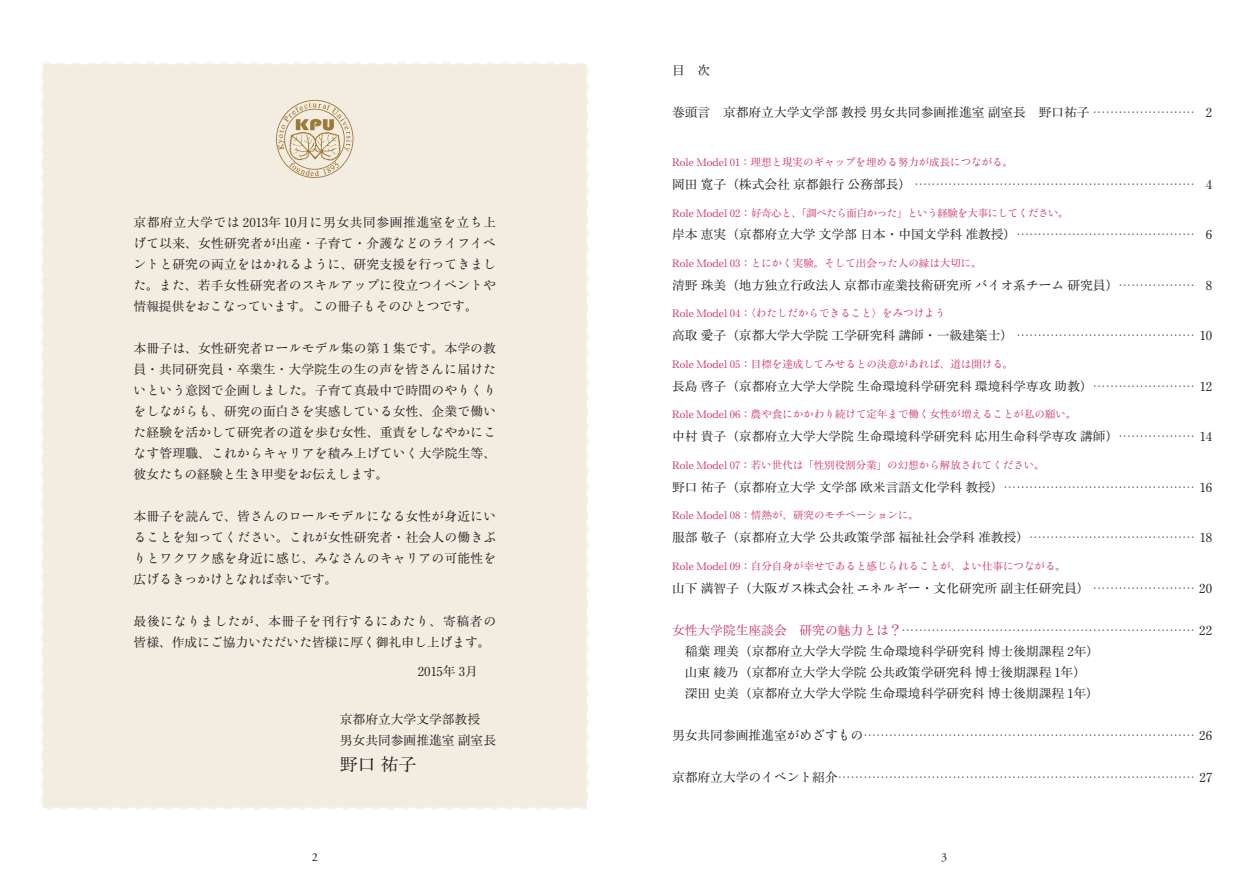
<style>
.page{position:relative;width:1259px;height:893px;background:#fff}
.page>*{position:absolute;margin:0;border:0;box-sizing:border-box;transform-origin:0 0}
.t1{font:500 18px "Ro H Mincho Pro";color:#231f20}
.t2{font:500 12.75px/21px "Ro H Mincho Pro";color:#231f20}
.t3{font:12.75px/21px "Ro TJ Std M";letter-spacing:.015em;color:#231f20;text-align:justify}
.t4{font:500 12.75px/21px "Ro H Mincho Pro";letter-spacing:.02em;color:#231f20}
.t5{font:12.75px "Ro TJ Std M";letter-spacing:.055em;color:#231f20}
.t6{font:12px "Adobe Garamond Pro";color:#231f20}
.t7{font:500 10.5px "Ro H Mincho Pro";color:#cb3669}
.t8{font:10.5px "Ro TJ Std M";color:#cb3669}
.s1{font-family:"Ro TJ Std M";font-weight:400}
.s2{font-family:"Ro H Mincho Pro";font-weight:500}
.s3{color:#cb3669}
.s4{font-family:"Ro TJ Std M";font-weight:400;color:#cb3669}
</style>
<div class="page">
<div style="left:41px;top:62px;width:547px;height:748px;background:#f3ece1"></div>
<svg style="left:276px;top:100px;width:77px;height:78px"></svg>
<p class="t4" style="left:133px;top:212px;width:364px">京都府立大学<span class="s1">では</span> 2013年 10月<span class="s1">に</span>男女共同参画推進室<span class="s1">を</span>立<span class="s1">ち</span>上<span class="s1">げて</span>以来、女性研究者<span class="s1">が</span>出産・子育<span class="s1">て</span>・介護<span class="s1">などのライフイベ</span></p>
<p class="t3" style="left:133px;top:254px;width:364px">ントと<span class="s2">研究</span>の<span class="s2">両立</span>をはかれるように<span class="s2">、研究支援</span>を<span class="s2">行</span>ってきました<span class="s2">。</span>また<span class="s2">、若手女性研究者</span>のスキルアップに<span class="s2">役立</span>つイベントや<span class="s2">情報提供</span>をおこなっています<span class="s2">。</span>この<span class="s2">冊子</span>もそのひとつです<span class="s2">。</span></p>
<p class="t4" style="left:133px;top:338px;width:364px">本冊子<span class="s1">は</span>、女性研究者<span class="s1">ロールモデル</span>集<span class="s1">の</span>第１集<span class="s1">です</span>。本学<span class="s1">の</span>教員・共同研究員・卒業生・大学院生<span class="s1">の</span>生<span class="s1">の</span>声<span class="s1">を</span>皆<span class="s1">さんに</span>届<span class="s1">けた</span></p>
<p class="t3" style="left:133px;top:380px;width:364px">いという<span class="s2">意図</span>で<span class="s2">企画</span>しました<span class="s2">。子育</span>て<span class="s2">真最中</span>で<span class="s2">時間</span>のやりくりをしながらも<span class="s2">、研究</span>の<span class="s2">面白</span>さを<span class="s2">実感</span>している<span class="s2">女性、企業</span>で<span class="s2">働</span>いた<span class="s2">経験</span>を<span class="s2">活</span>かして<span class="s2">研究者</span>の<span class="s2">道</span>を<span class="s2">歩</span>む<span class="s2">女性、重責</span>をしなやかにこなす<span class="s2">管理職、</span>これからキャリアを<span class="s2">積</span>み<span class="s2">上</span>げていく<span class="s2">大学院生等、彼女</span>たちの<span class="s2">経験</span>と<span class="s2">生</span>き<span class="s2">甲斐</span>をお<span class="s2">伝</span>えします<span class="s2">。</span></p>
<p class="t3" style="left:134px;top:506px;width:364px"><span class="s2">本冊子</span>を<span class="s2">読</span>んで<span class="s2">、皆</span>さんのロールモデルになる<span class="s2">女性</span>が<span class="s2">身近</span>にいることを<span class="s2">知</span>ってください<span class="s2">。</span>これが<span class="s2">女性研究者・社会人</span>の<span class="s2">働</span>きぶりとワクワク<span class="s2">感</span>を<span class="s2">身近</span>に<span class="s2">感</span>じ<span class="s2">、</span>みなさんのキャリアの<span class="s2">可能性</span>を<span class="s2">広</span>げるきっかけとなれば<span class="s2">幸</span>いです<span class="s2">。</span></p>
<p class="t5" style="left:134px;top:614px;width:364px"><span class="s2">最後</span>になりましたが<span class="s2">、本冊子</span>を<span class="s2">刊行</span>するにあたり<span class="s2">、寄稿者</span>の</p>
<p class="t2" style="left:134px;top:632px;width:358px">皆様、作成<span class="s1">にご</span>協力<span class="s1">いただいた</span>皆様<span class="s1">に</span>厚<span class="s1">く</span>御礼申<span class="s1">し</span>上<span class="s1">げます</span>。</p>
<p class="t2" style="left:340px;top:710px;width:158px">京都府立大学文学部教授男女共同参画推進室 副室長</p>
<h1 class="t1" style="left:340px;top:753px;width:78px">野口 祐子</h1>
<p class="t2" style="left:672px;top:61px;width:40px">目　次</p>
<p class="t2" style="left:672px;top:103px;width:542px">巻頭言　京都府立大学文学部 教授 男女共同参画推進室 副室長　野口祐子 …………………… 2</p>
<p class="t7" style="left:672px;top:155px;width:343px">Role Model 01：理想<span class="s1">と</span>現実<span class="s1">のギャップを</span>埋<span class="s1">める</span>努力<span class="s1">が</span>成長<span class="s1">につながる</span>。</p>
<p class="t2" style="left:672px;top:174px;width:542px">岡田 寛子（株式会社 京都銀行 公務部長） ………………………………………………………… 4</p>
<p class="t7" style="left:672px;top:207px;width:398px">Role Model 02：好奇心<span class="s1">と</span>、「調<span class="s1">べたら</span>面白<span class="s1">かった</span>」<span class="s1">という</span>経験<span class="s1">を</span>大事<span class="s1">にしてください</span>。</p>
<p class="t2" style="left:672px;top:225px;width:542px">岸本 恵実（京都府立大学 文学部 日本・中国文学科 准教授）…………………………………… 6</p>
<p class="t7" style="left:672px;top:256px;width:311px">Role Model 03 ： <span class="s1">とにかく</span>実験。<span class="s1">そして</span>出会<span class="s1">った</span>人<span class="s1">の</span>縁<span class="s1">は</span>大切<span class="s1">に</span>。</p>
<p class="t2" style="left:672px;top:275px;width:542px">清野 珠美（地方独立行政法人 京都市産業技術研究所 <span class="s1">バイオ</span>系<span class="s1">チーム</span> 研究員）……………… 8</p>
<p class="t8" style="left:672px;top:308px;width:275px"><span class="s2">Role Model 04 ： 〈</span>わたしだからできること<span class="s2">〉</span>をみつけよう</p>
<p class="t2" style="left:672px;top:326px;width:542px">高取 愛子（京都大学大学院 工学研究科 講師・一級建築士） …………………………………… 10</p>
<p class="t7" style="left:672px;top:357px;width:343px">Role Model 05 ： 目標<span class="s1">を</span>達成<span class="s1">してみせるとの</span>決意<span class="s1">があれば</span>、道<span class="s1">は</span>開<span class="s1">ける</span>。</p>
<p class="t2" style="left:672px;top:376px;width:542px">長島 啓子（京都府立大学大学院 生命環境科学研究科 環境科学専攻 助教）…………………… 12</p>
<p class="t7" style="left:672px;top:408px;width:406px">Role Model 06 ： 農<span class="s1">や</span>食<span class="s1">にかかわり</span>続<span class="s1">けて</span>定年<span class="s1">まで</span>働<span class="s1">く</span>女性<span class="s1">が</span>増<span class="s1">えることが</span>私<span class="s1">の</span>願<span class="s1">い</span>。</p>
<p class="t2" style="left:672px;top:427px;width:542px">中村 貴子（京都府立大学大学院 生命環境科学研究科 応用生命科学専攻 講師）……………… 14</p>
<p class="t7" style="left:672px;top:458px;width:374px">Role Model 07 ： 若<span class="s1">い</span>世代<span class="s1">は</span>「性別役割分業」<span class="s1">の</span>幻想<span class="s1">から</span>解放<span class="s1">されてください</span>。</p>
<p class="t2" style="left:672px;top:477px;width:542px">野口 祐子（京都府立大学 文学部 欧米言語文化学科 教授）……………………………………… 16</p>
<p class="t7" style="left:672px;top:509px;width:248px">Role Model 08 ： 情熱<span class="s1">が</span>、研究<span class="s1">のモチベーションに</span>。</p>
<p class="t2" style="left:672px;top:528px;width:542px">服部 敬子（京都府立大学 公共政策学部 福祉社会学科 准教授）………………………………… 18</p>
<p class="t7" style="left:672px;top:559px;width:395px">Role Model 09 ： 自分自身<span class="s1">が</span>幸<span class="s1">せであると</span>感<span class="s1">じられることが</span>、<span class="s1">よい</span>仕事<span class="s1">につながる</span>。</p>
<p class="t2" style="left:672px;top:578px;width:554px">山下 満智子（大阪<span class="s1">ガス</span>株式会社 <span class="s1">エネルギー</span>・文化研究所 副主任研究員） …………………… 20　</p>
<p class="t2" style="left:672px;top:620px;width:542px"><span class="s3">女性大学院生座談会　研究</span><span class="s4">の</span><span class="s3">魅力</span><span class="s4">とは</span><span class="s3">？</span>…………………………………………………………… 22　稲葉 理美（京都府立大学大学院 生命環境科学研究科 博士後期課程 2年）<br>　山東 綾乃（京都府立大学大学院 公共政策学研究科 博士後期課程 1年）<br>　深田 史美（京都府立大学大学院 生命環境科学研究科 博士後期課程 1年）</p>
<p class="t2" style="left:672px;top:725px;width:542px">男女共同参画推進室<span class="s1">がめざすもの</span>…………………………………………………………………… 26</p>
<p class="t2" style="left:672px;top:767px;width:542px">京都府立大学<span class="s1">のイベント</span>紹介………………………………………………………………………… 27</p>
<p class="t6" style="left:312px;top:850px;width:7px">2</p>
<p class="t6" style="left:941px;top:850px;width:7px">3</p>
</div>
